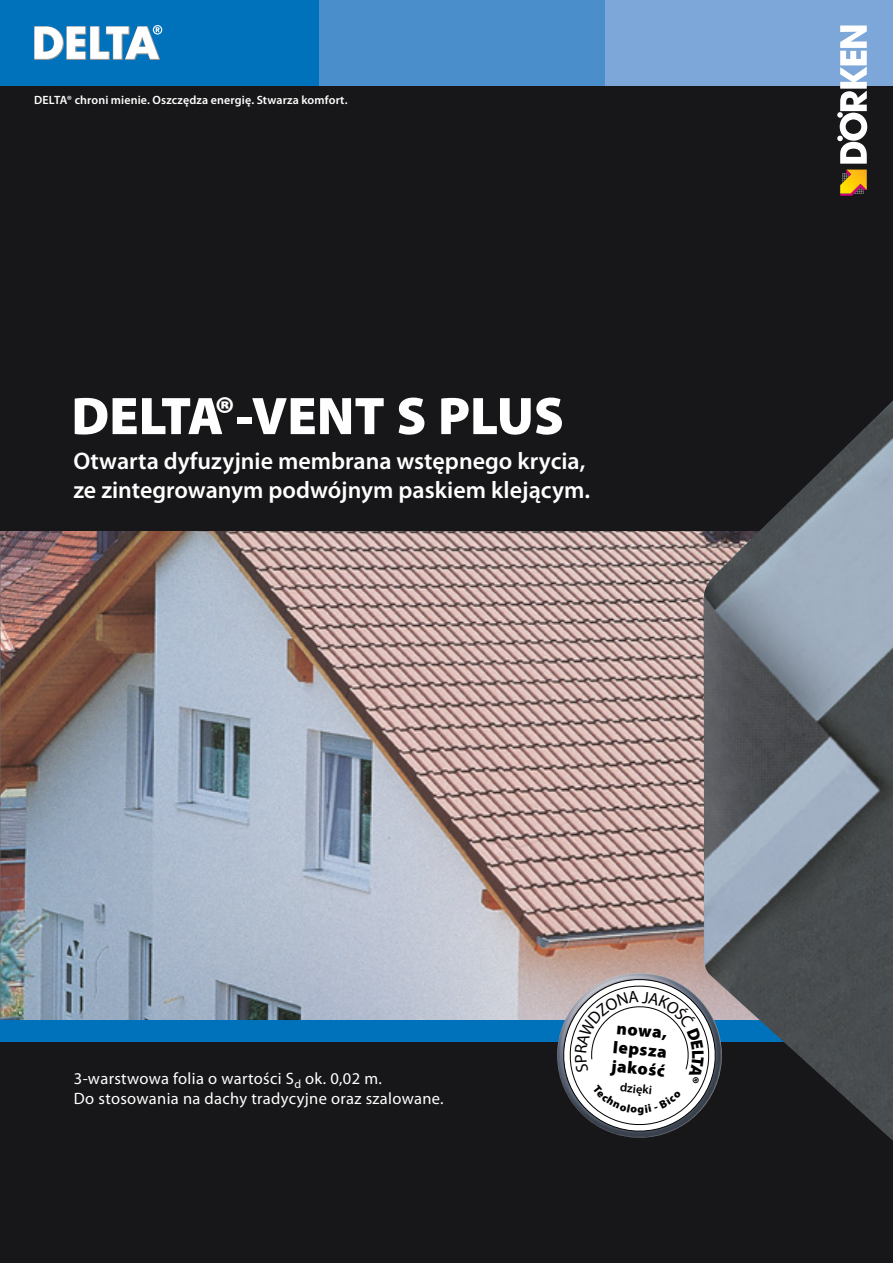
<style>
.page{position:relative;width:893px;height:1263px;background:#fff}
.page>*{position:absolute;margin:0;border:0;box-sizing:border-box;transform-origin:0 0}
.t1{font:900 53.25px "Myriad Pro";color:#fff}
.t2{font:600 24px/28.8px "Myriad Pro";color:#fff}
.t3{font:900 17.25px/19px "Myriad Pro Doerken";color:#000;text-align:justify}
.t4{font:16.5px/19.8px "Myriad Pro";letter-spacing:.02em;color:#fff}
.t5{font:600 12.3px "Myriad Pro Doerken";color:#000}
.t6{font:600 12px "Myriad Pro";letter-spacing:.01em;color:#fff}
.s1{font-size:45px}
</style>
<div class="page">
<img style="left:0;top:530px;width:703px;height:490px">
<div style="left:0;top:1031px;width:893px;height:232px;background:#171719"></div>
<div style="left:0;top:0;width:893px;height:530px;background:#171719"></div>
<div style="left:0;top:1020px;width:893px;height:22px;background:#0072bc"></div>
<div style="left:319px;top:0;width:287px;height:85px;background:#4a8ecc"></div>
<div style="left:606px;top:0;width:287px;height:85px;background:#7da7d8"></div>
<div style="left:0;top:0;width:319px;height:85px;background:#0072bc"></div>
<svg style="left:837px;top:26px;width:30px;height:138px"></svg>
<svg style="left:840px;top:170px;width:27px;height:26px"></svg>
<img style="left:703px;top:401px;width:190px;height:740px">
<img style="left:553px;top:973px;width:173px;height:168px">
<svg style="left:34px;top:25px;width:128px;height:35px"></svg>
<svg style="left:560px;top:976px;width:159px;height:159px"></svg>
<p class="t6" style="left:34px;top:92px;width:315px">DELTA® chroni mienie. Oszczędza energię. Stwarza komfort.</p>
<h1 class="t1" style="left:71px;top:381px;width:494px">DELTA<span class="s1">®</span>-VENT S PLUS</h1>
<p class="t2" style="left:73px;top:446px;width:518px">Otwarta dyfuzyjnie membrana wstępnego krycia, ze zintegrowanym podwójnym paskiem klejącym.</p>
<p class="t4" style="left:74px;top:1068px;width:371px">3-warstwowa folia o wartości S<sub>d</sub> ok. 0,02 m.<br>Do stosowania na dachy tradycyjne oraz szalowane.</p>
<p class="t3" style="left:616px;top:1018px;width:56px;rotate:6deg">nowa, lepsza jakość</p>
<p class="t5" style="left:621px;top:1079px;width:34px;rotate:5deg">dzięki</p>
</div>
